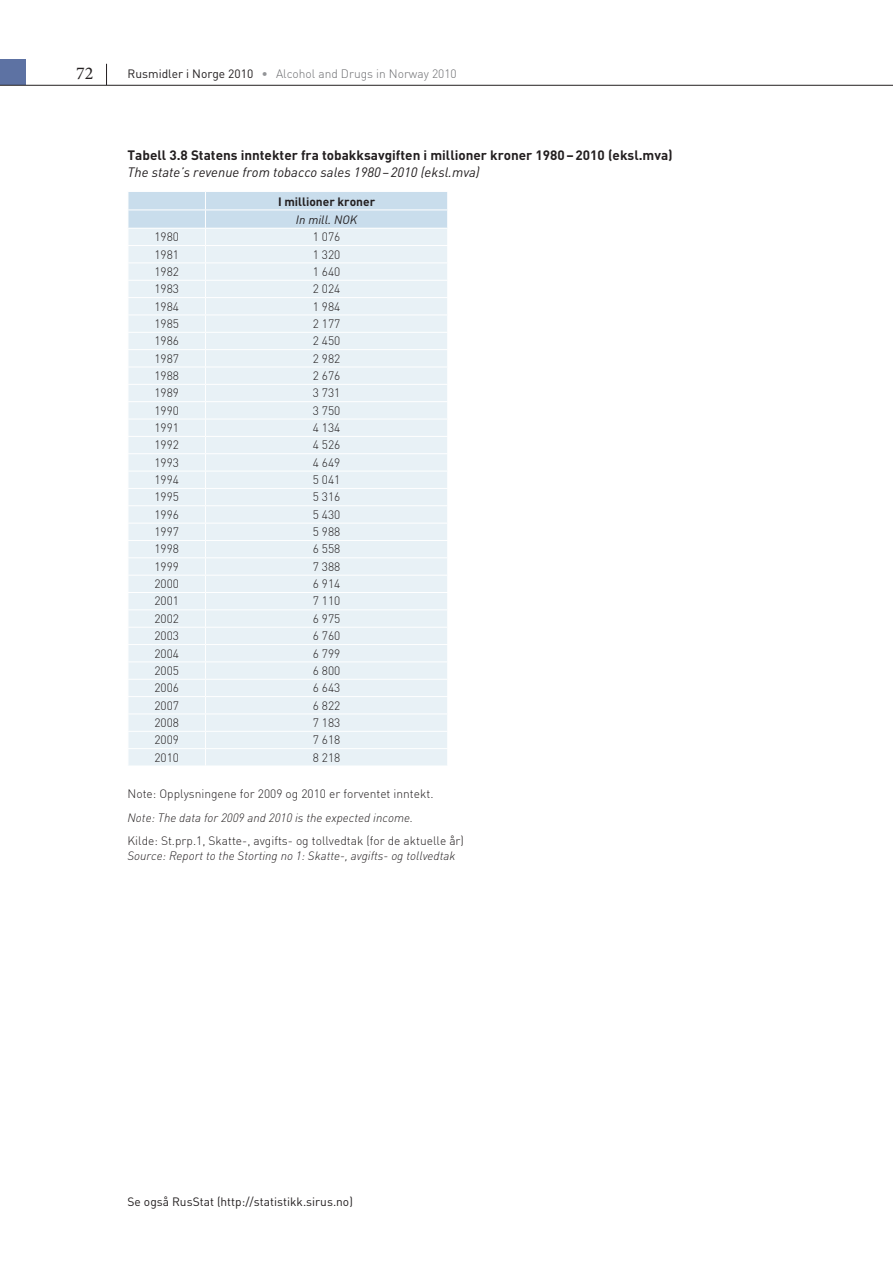
<style>
.page{position:relative;width:893px;height:1263px;background:#fff}
.page>*{position:absolute;margin:0;border:0;box-sizing:border-box;transform-origin:0 0}
.t1{font:18px "Minion Pro";color:#231f20}
.t2{font:700 13.5px "DIN";color:#231f20}
.t3{font:italic 13.5px "DIN";color:#231f20}
.t4{font:300 12px "DIN";color:#231f20}
.t5{font:italic 300 12px "DIN";color:#231f20}
.t6{font:300 12px "DIN";color:#6c6d70}
.t7{font:12px "DIN";color:#231f20}
.t8{font:700 12px "DIN";color:#231f20}
.t9{font:italic 12px "DIN";color:#231f20}
.s1{font-weight:400;color:#231f20}
.s2{font-weight:700;color:#939598}
</style>
<div class="page">
<div style="left:0;top:60px;width:26px;height:25px;background:#5d72a3"></div>
<hr style="left:0;top:85px;width:893px;height:1px;background:#231f20">
<svg style="left:106px;top:64px;width:1px;height:21px"></svg>
<svg style="left:128px;top:192px;width:320px;height:574px;background:#e7f0f5"></svg>
<h1 class="t1" style="left:76px;top:61px;width:19px">72</h1>
<p class="t6" style="left:128px;top:66px;width:331px"><span class="s1">Rusmidler i Norge 2010</span> <span class="s2">•</span> Alcohol and Drugs in Norway 2010</p>
<p class="t2" style="left:128px;top:146px;width:547px">Tabell 3.8 Statens inntekter fra tobakksavgiften i millioner kroner 1980–2010 (eksl.mva)</p>
<p class="t3" style="left:128px;top:163px;width:354px">The state’s revenue from tobacco sales 1980 – 2010 (eksl.mva)</p>
<p class="t8" style="left:278px;top:193px;width:99px">I millioner kroner</p>
<p class="t9" style="left:296px;top:212px;width:63px">In mill. NOK</p>
<p class="t4" style="left:154px;top:230px;width:26px">1980</p>
<p class="t4" style="left:313px;top:230px;width:29px">1 076</p>
<p class="t4" style="left:154px;top:247px;width:26px">1981</p>
<p class="t4" style="left:313px;top:247px;width:29px">1 320</p>
<p class="t4" style="left:154px;top:264px;width:26px">1982</p>
<p class="t4" style="left:313px;top:264px;width:29px">1 640</p>
<p class="t4" style="left:154px;top:282px;width:26px">1983</p>
<p class="t4" style="left:313px;top:282px;width:29px">2 024</p>
<p class="t4" style="left:154px;top:299px;width:26px">1984</p>
<p class="t4" style="left:313px;top:299px;width:29px">1 984</p>
<p class="t4" style="left:154px;top:316px;width:26px">1985</p>
<p class="t4" style="left:313px;top:316px;width:29px">2 177</p>
<p class="t4" style="left:154px;top:334px;width:26px">1986</p>
<p class="t4" style="left:313px;top:334px;width:29px">2 450</p>
<p class="t4" style="left:154px;top:351px;width:26px">1987</p>
<p class="t4" style="left:313px;top:351px;width:29px">2 982</p>
<p class="t4" style="left:154px;top:368px;width:26px">1988</p>
<p class="t4" style="left:313px;top:368px;width:29px">2 676</p>
<p class="t4" style="left:154px;top:386px;width:26px">1989</p>
<p class="t4" style="left:313px;top:386px;width:29px">3 731</p>
<p class="t4" style="left:154px;top:403px;width:26px">1990</p>
<p class="t4" style="left:313px;top:403px;width:29px">3 750</p>
<p class="t4" style="left:154px;top:420px;width:26px">1991</p>
<p class="t4" style="left:313px;top:420px;width:29px">4 134</p>
<p class="t4" style="left:154px;top:438px;width:26px">1992</p>
<p class="t4" style="left:313px;top:438px;width:29px">4 526</p>
<p class="t4" style="left:154px;top:455px;width:26px">1993</p>
<p class="t4" style="left:313px;top:455px;width:29px">4 649</p>
<p class="t4" style="left:154px;top:472px;width:26px">1994</p>
<p class="t4" style="left:313px;top:472px;width:29px">5 041</p>
<p class="t4" style="left:154px;top:490px;width:26px">1995</p>
<p class="t4" style="left:313px;top:490px;width:29px">5 316</p>
<p class="t4" style="left:154px;top:507px;width:26px">1996</p>
<p class="t4" style="left:313px;top:507px;width:29px">5 430</p>
<p class="t4" style="left:154px;top:524px;width:26px">1997</p>
<p class="t4" style="left:313px;top:524px;width:29px">5 988</p>
<p class="t4" style="left:154px;top:542px;width:26px">1998</p>
<p class="t4" style="left:313px;top:542px;width:29px">6 558</p>
<p class="t4" style="left:154px;top:559px;width:26px">1999</p>
<p class="t4" style="left:313px;top:559px;width:29px">7 388</p>
<p class="t4" style="left:154px;top:576px;width:26px">2000</p>
<p class="t4" style="left:313px;top:576px;width:29px">6 914</p>
<p class="t4" style="left:154px;top:594px;width:26px">2001</p>
<p class="t4" style="left:313px;top:594px;width:29px">7 110</p>
<p class="t4" style="left:154px;top:611px;width:26px">2002</p>
<p class="t4" style="left:313px;top:611px;width:29px">6 975</p>
<p class="t4" style="left:154px;top:628px;width:26px">2003</p>
<p class="t4" style="left:313px;top:628px;width:29px">6 760</p>
<p class="t4" style="left:154px;top:646px;width:26px">2004</p>
<p class="t4" style="left:313px;top:646px;width:29px">6 799</p>
<p class="t4" style="left:154px;top:663px;width:26px">2005</p>
<p class="t4" style="left:313px;top:663px;width:29px">6 800</p>
<p class="t4" style="left:154px;top:680px;width:26px">2006</p>
<p class="t4" style="left:313px;top:680px;width:29px">6 643</p>
<p class="t4" style="left:154px;top:698px;width:26px">2007</p>
<p class="t4" style="left:313px;top:698px;width:29px">6 822</p>
<p class="t4" style="left:154px;top:715px;width:26px">2008</p>
<p class="t4" style="left:313px;top:715px;width:29px">7 183</p>
<p class="t4" style="left:154px;top:732px;width:26px">2009</p>
<p class="t4" style="left:313px;top:732px;width:29px">7 618</p>
<p class="t4" style="left:154px;top:750px;width:26px">2010</p>
<p class="t4" style="left:313px;top:750px;width:29px">8 218</p>
<p class="t4" style="left:128px;top:786px;width:307px">Note: Opplysningene for 2009 og 2010 er forventet inntekt.</p>
<p class="t5" style="left:128px;top:810px;width:287px">Note: The data for 2009 and 2010 is the expected income.</p>
<p class="t4" style="left:128px;top:833px;width:338px">Kilde: St.prp.1, Skatte-, avgifts- og tollvedtak (for de aktuelle år)</p>
<p class="t5" style="left:128px;top:848px;width:329px">Source: Report to the Storting no 1: Skatte-, avgifts- og tollvedtak</p>
<p class="t7" style="left:128px;top:1194px;width:227px">Se også RusStat (http://statistikk.sirus.no)</p>
</div>
